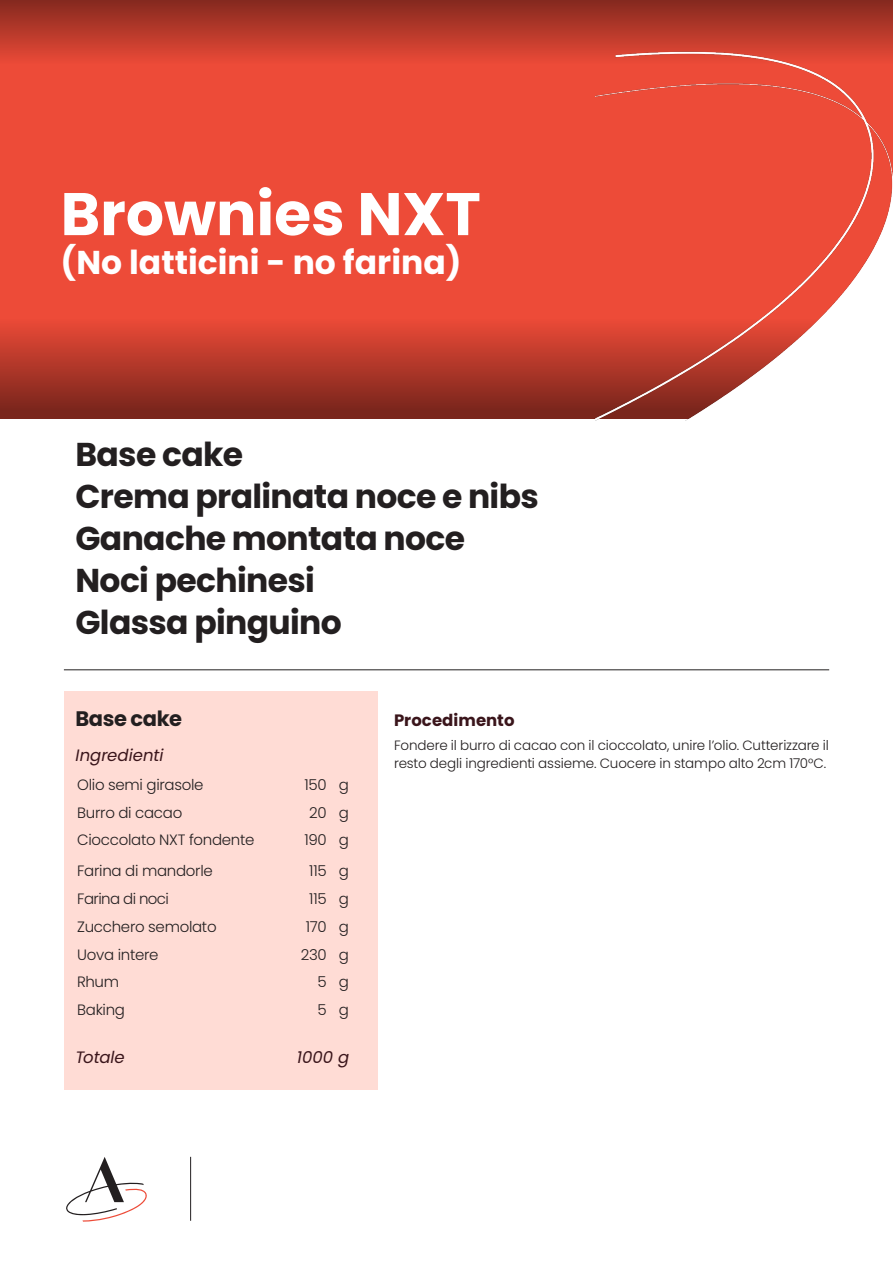
<style>
.page{position:relative;width:893px;height:1263px;background:#fff}
.page>*{position:absolute;margin:0;border:0;box-sizing:border-box;transform-origin:0 0}
.t1{font:700 60px "Poppins";color:#fff}
.t2{font:700 33px "Poppins";letter-spacing:-.02em;color:#231f20}
.t3{font:700 33px "Poppins";color:#fff}
.t4{font:700 21px "Poppins";letter-spacing:-.02em;color:#231f20}
.Recipe_Table_Header{font:italic 16.5px "Poppins";color:#3a151b}
.Recipe_Table_Header-2{font:700 16.5px "Poppins";letter-spacing:.005em;color:#3a151b}
.Recipe_Table_Body{font:300 15px "Poppins";letter-spacing:-.02em;color:#231f20}
.Recipe_Table_Body-2{font:300 15px "Poppins";letter-spacing:-.04em;color:#231f20}
.Recipe_Table_Body-3{font:300 13.5px/18px "Poppins";letter-spacing:-.01em;color:#231f20}
</style>
<div class="page">
<svg style="left:66px;top:1157px;width:81px;height:64px"></svg>
<hr style="left:190px;top:1157px;width:1px;height:64px;background:#231f20">
<div style="left:64px;top:691px;width:314px;height:398px;background:#ffdcd5"></div>
<hr style="left:64px;top:669px;width:765px;height:1px;background:#231f20">
<div style="left:0;top:0;width:893px;height:418px;background:#ed4b38"></div>
<div style="left:0;top:318px;width:893px;height:100px;background:linear-gradient(to bottom,#ec4a37,#74241b)"></div>
<div style="left:0;top:0;width:893px;height:64px;background:linear-gradient(to bottom,#84291f,#e94937)"></div>
<img style="left:596px;top:0;width:297px;height:420px">
<p class="t1" style="left:61px;top:179px;width:422px">Brownies NXT</p>
<p class="t3" style="left:61px;top:243px;width:402px">(No latticini - no farina)</p>
<p class="t2" style="left:75px;top:436px;width:169px">Base cake</p>
<p class="t2" style="left:75px;top:478px;width:465px">Crema pralinata noce e nibs</p>
<p class="t2" style="left:75px;top:520px;width:391px">Ganache montata noce</p>
<p class="t2" style="left:75px;top:562px;width:241px">Noci pechinesi</p>
<p class="t2" style="left:75px;top:604px;width:268px">Glassa pinguino</p>
<p class="t4" style="left:75px;top:706px;width:108px">Base cake</p>
<p class="Recipe_Table_Header" style="left:75px;top:745px;width:89px">Ingredienti</p>
<p class="Recipe_Table_Body" style="left:77px;top:776px;width:128px">Olio semi girasole</p>
<p class="Recipe_Table_Body" style="left:304px;top:776px;width:24px">150</p>
<p class="Recipe_Table_Body" style="left:339px;top:776px;width:12px">g</p>
<p class="Recipe_Table_Body" style="left:77px;top:803px;width:107px">Burro di cacao</p>
<p class="Recipe_Table_Body" style="left:309px;top:803px;width:19px">20</p>
<p class="Recipe_Table_Body" style="left:339px;top:803px;width:12px">g</p>
<p class="Recipe_Table_Body" style="left:77px;top:831px;width:179px">Cioccolato NXT fondente</p>
<p class="Recipe_Table_Body" style="left:304px;top:831px;width:24px">190</p>
<p class="Recipe_Table_Body" style="left:339px;top:831px;width:12px">g</p>
<p class="Recipe_Table_Body" style="left:77px;top:862px;width:137px">Farina di mandorle</p>
<p class="Recipe_Table_Body" style="left:309px;top:862px;width:19px">115</p>
<p class="Recipe_Table_Body" style="left:339px;top:862px;width:12px">g</p>
<p class="Recipe_Table_Body-2" style="left:77px;top:890px;width:93px">Farina di noci</p>
<p class="Recipe_Table_Body" style="left:309px;top:890px;width:19px">115</p>
<p class="Recipe_Table_Body" style="left:339px;top:890px;width:12px">g</p>
<p class="Recipe_Table_Body" style="left:77px;top:918px;width:141px">Zucchero semolato</p>
<p class="Recipe_Table_Body" style="left:306px;top:918px;width:23px">170</p>
<p class="Recipe_Table_Body" style="left:339px;top:918px;width:12px">g</p>
<p class="Recipe_Table_Body" style="left:77px;top:946px;width:83px">Uova intere</p>
<p class="Recipe_Table_Body" style="left:301px;top:946px;width:27px">230</p>
<p class="Recipe_Table_Body" style="left:339px;top:946px;width:12px">g</p>
<p class="Recipe_Table_Body" style="left:77px;top:973px;width:43px">Rhum</p>
<p class="Recipe_Table_Body" style="left:317px;top:973px;width:11px">5</p>
<p class="Recipe_Table_Body" style="left:339px;top:973px;width:12px">g</p>
<p class="Recipe_Table_Body" style="left:77px;top:1001px;width:49px">Baking</p>
<p class="Recipe_Table_Body" style="left:317px;top:1001px;width:11px">5</p>
<p class="Recipe_Table_Body" style="left:339px;top:1001px;width:12px">g</p>
<p class="Recipe_Table_Header" style="left:75px;top:1048px;width:51px">Totale</p>
<p class="Recipe_Table_Header" style="left:297px;top:1048px;width:54px">1000 g</p>
<p class="Recipe_Table_Header-2" style="left:394px;top:710px;width:122px">Procedimento</p>
<p class="Recipe_Table_Body-3" style="left:394px;top:737px;width:436px">Fondere il burro di cacao con il cioccolato, unire l’olio. Cutterizzare il resto degli ingredienti assieme. Cuocere in stampo alto 2cm 170°C.</p>
</div>
